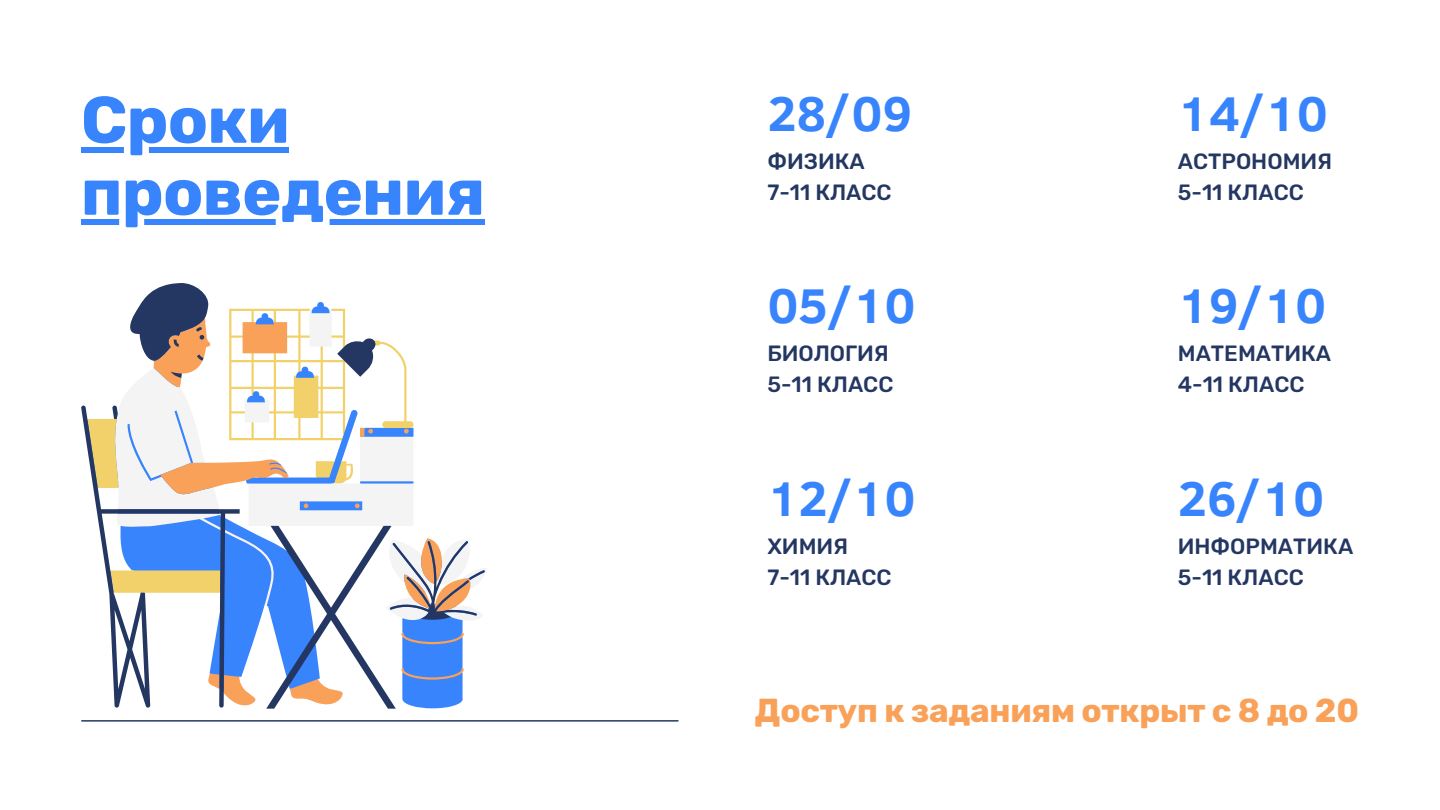
<style>
.page{position:relative;width:1440px;height:810px;background:#fff}
.page>*{position:absolute;margin:0;border:0;box-sizing:border-box;transform-origin:0 0}
.t1{font:700 65.8px/72px "Rubik";letter-spacing:-.01em;color:#3884fd}
.t2{font:700 50px "Clear Sans";color:#3884fd}
.t3{font:700 33.1px "Rubik";letter-spacing:-.01em;color:#f9a159}
.t4{font:500 22px "Rubik";color:#243762}
</style>
<div class="page">
<div style="left:81px;top:147px;width:208px;height:6px;background:#3884fd"></div>
<svg style="left:81px;top:219px;width:404px;height:6px;fill:#3884fd"></svg>
<hr style="left:82px;top:720px;width:596px;height:2px;background:#243762">
<svg style="left:81px;top:283px;width:404px;height:426px"></svg>
<p class="t1" style="left:81px;top:84px;width:406px">Сроки проведения</p>
<p class="t2" style="left:767px;top:77px;width:146px">28/09</p>
<p class="t4" style="left:767px;top:148px;width:99px">ФИЗИКА</p>
<p class="t4" style="left:767px;top:179px;width:126px">7-11 КЛАСС</p>
<p class="t2" style="left:767px;top:269px;width:150px">05/10</p>
<p class="t4" style="left:767px;top:341px;width:123px">БИОЛОГИЯ</p>
<p class="t4" style="left:767px;top:371px;width:127px">5-11 КЛАСС</p>
<p class="t2" style="left:767px;top:462px;width:150px">12/10</p>
<p class="t4" style="left:767px;top:533px;width:82px">ХИМИЯ</p>
<p class="t4" style="left:767px;top:564px;width:126px">7-11 КЛАСС</p>
<p class="t2" style="left:1178px;top:77px;width:152px">14/10</p>
<p class="t4" style="left:1178px;top:148px;width:156px">АСТРОНОМИЯ</p>
<p class="t4" style="left:1178px;top:179px;width:127px">5-11 КЛАСС</p>
<p class="t2" style="left:1178px;top:269px;width:150px">19/10</p>
<p class="t4" style="left:1178px;top:341px;width:155px">МАТЕМАТИКА</p>
<p class="t4" style="left:1178px;top:371px;width:128px">4-11 КЛАСС</p>
<p class="t2" style="left:1178px;top:462px;width:148px">26/10</p>
<p class="t4" style="left:1178px;top:533px;width:177px">ИНФОРМАТИКА</p>
<p class="t4" style="left:1178px;top:564px;width:127px">5-11 КЛАСС</p>
<p class="t3" style="left:755px;top:691px;width:606px">Доступ к заданиям открыт с 8 до 20</p>
</div>
